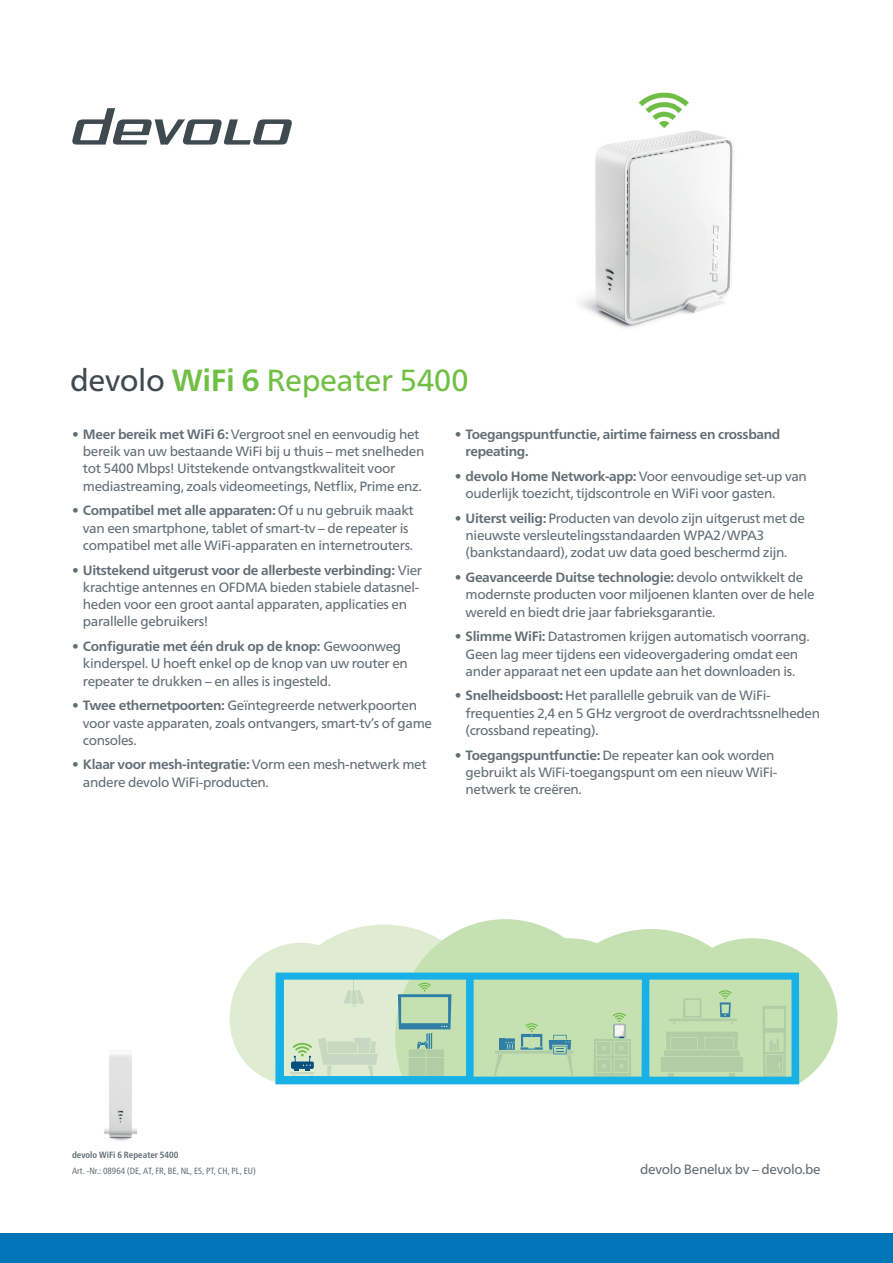
<style>
.page{position:relative;width:893px;height:1263px;background:#fff}
.page>*{position:absolute;margin:0;border:0;box-sizing:border-box;transform-origin:0 0}
.t1{font:30.6px "Frutiger Neue LTW1 G";letter-spacing:-.015em;color:#71bf44}
.t2{font:13.5px/17.2px "Frutiger Neue LTW1 G";letter-spacing:-.025em;color:#626e75}
.t3{font:700 13.5px/17.2px "Frutiger Neue LTW1 G";letter-spacing:-.025em;color:#626e75}
.t4{font:condensed 9px "Frutiger Neue LTW1 G";color:#626e75}
.t5{font:700 condensed 9px "Frutiger Neue LTW1 G";color:#626e75}
.s1{color:#3f4a50}
.s2{font-weight:700}
</style>
<div class="page">
<div style="left:0;top:1233px;width:893px;height:30px;background:#0076b8"></div>
<svg style="left:72px;top:108px;width:220px;height:37px"></svg>
<svg style="left:230px;top:919px;width:607px;height:165px;background:#bbdfc6"></svg>
<img style="left:580px;top:92px;width:154px;height:236px">
<img style="left:104px;top:1050px;width:33px;height:91px">
<h1 class="t1" style="left:70px;top:358px;width:400px"><span class="s1">devolo</span> <span class="s2">WiFi 6</span> Repeater 5400</h1>
<p class="t2" style="left:83px;top:424px;width:343px;text-indent:-11px"><span class="s2">• Meer bereik met WiFi 6:</span> Vergroot snel en eenvoudig het bereik van uw bestaande WiFi bij u thuis – met snelheden tot 5400 Mbps! Uitstekende ontvangstkwaliteit voor mediastreaming, zoals videomeetings, Netflix, Prime enz.</p>
<p class="t2" style="left:83px;top:501px;width:332px;text-indent:-11px"><span class="s2">• Compatibel met alle apparaten:</span> Of u nu gebruik maakt van een smartphone, tablet of smart-tv – de repeater is compatibel met alle WiFi-apparaten en internetrouters.</p>
<p class="t2" style="left:83px;top:560px;width:341px;text-indent:-11px"><span class="s2">• Uitstekend uitgerust voor de allerbeste verbinding:</span> Vier krachtige antennes en OFDMA bieden stabiele datasnel&shy;heden voor een groot aantal apparaten, applicaties en parallelle gebruikers!</p>
<p class="t2" style="left:83px;top:637px;width:327px;text-indent:-11px"><span class="s2">• Configuratie met één druk op de knop:</span> Gewoonweg kinderspel. U hoeft enkel op de knop van uw router en repeater te drukken – en alles is ingesteld.</p>
<p class="t2" style="left:83px;top:696px;width:351px;text-indent:-11px"><span class="s2">• Twee ethernetpoorten:</span> Geïntegreerde netwerkpoorten voor vaste apparaten, zoals ontvangers, smart-tv’s of game consoles.</p>
<p class="t2" style="left:83px;top:755px;width:345px;text-indent:-11px"><span class="s2">• Klaar voor mesh-integratie:</span> Vorm een mesh-netwerk met andere devolo WiFi-producten.</p>
<p class="t3" style="left:466px;top:425px;width:316px;text-indent:-11px">• Toegangspuntfunctie, airtime fairness en crossband repeating.</p>
<p class="t2" style="left:466px;top:466px;width:343px;text-indent:-11px"><span class="s2">• devolo Home Network-app:</span> Voor eenvoudige set-up van ouderlijk toezicht, tijdscontrole en WiFi voor gasten.</p>
<p class="t2" style="left:466px;top:508px;width:341px;text-indent:-11px"><span class="s2">• Uiterst veilig:</span> Producten van devolo zijn uitgerust met de nieuwste versleutelingsstandaarden WPA2/WPA3 (bankstandaard), zodat uw data goed beschermd zijn.</p>
<p class="t2" style="left:466px;top:568px;width:350px;text-indent:-11px"><span class="s2">• Geavanceerde Duitse technologie:</span> devolo ontwikkelt de modernste producten voor miljoenen klanten over de hele wereld en biedt drie jaar fabrieksgarantie.</p>
<p class="t2" style="left:455px;top:627px;width:356px;text-align:center"><span class="s2">• Slimme WiFi:</span> Datastromen krijgen automatisch voorrang.<br>Geen lag meer tijdens een videovergadering omdat een ander apparaat net een update aan het downloaden is.</p>
<p class="t2" style="left:466px;top:686px;width:356px;text-indent:-11px"><span class="s2">• Snelheidsboost:</span> Het parallelle gebruik van de WiFi&shy;frequenties 2,4 en 5 GHz vergroot de overdrachtssnelheden (crossband repeating).</p>
<p class="t2" style="left:466px;top:745px;width:313px;text-indent:-11px"><span class="s2">• Toegangspuntfunctie:</span> De repeater kan ook worden gebruikt als WiFi-toegangspunt om een nieuw WiFi&shy;netwerk te creëren.</p>
<p class="t5" style="left:72px;top:1148px;width:108px">devolo WiFi 6 Repeater 5400</p>
<p class="t4" style="left:72px;top:1164px;width:185px">Art. -Nr.: 08964 (DE, AT, FR, BE, NL, ES, PT, CH, PL, EU)</p>
<p class="t2" style="left:640px;top:1159px;width:182px">devolo Benelux bv – devolo.be</p>
</div>
